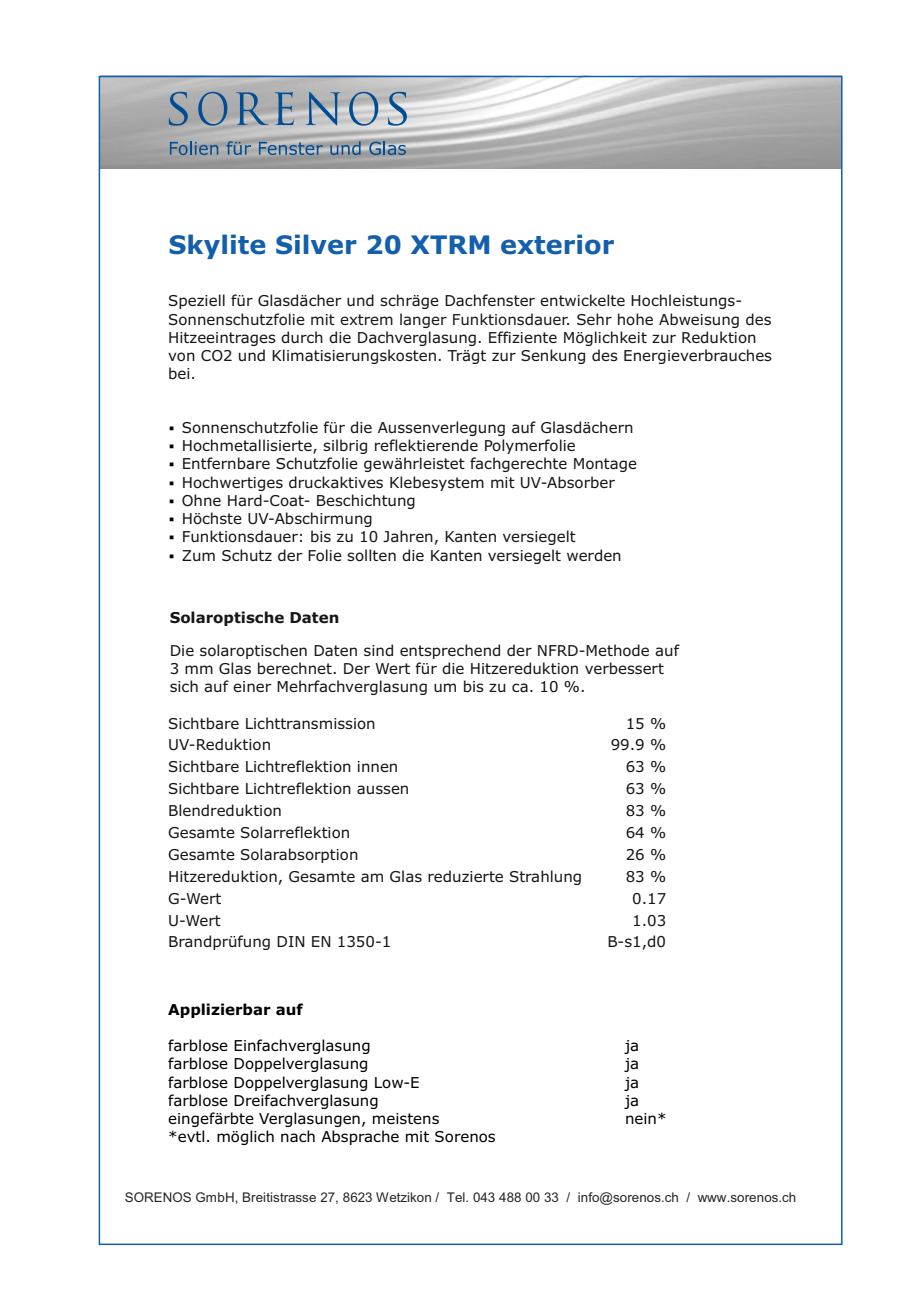
<style>
.page{position:relative;width:920px;height:1290px;background:#fff}
.page>*{position:absolute;margin:0;border:0;box-sizing:border-box;transform-origin:0 0}
.t1{font:700 25.5px "Verdana";color:#145fab}
.t2{font:15px/18.3px "Verdana";color:#151616}
.t3{font:15px "Verdana";color:#000}
.t4{font:700 15px "Verdana";color:#151616}
.t5{font:700 15px "Verdana";color:#000}
.t6{font:13.35px "Arial";color:#262626}
.s1{color:#191919}
.s2{color:#000}
</style>
<div class="page">
<img style="left:101px;top:75px;width:741px;height:93px">
<svg style="left:169px;top:92px;width:19px;height:34px"></svg>
<svg style="left:198px;top:92px;width:29px;height:34px"></svg>
<svg style="left:236px;top:92px;width:33px;height:33px"></svg>
<svg style="left:275px;top:92px;width:19px;height:33px"></svg>
<svg style="left:306px;top:92px;width:34px;height:33px"></svg>
<svg style="left:349px;top:92px;width:29px;height:34px"></svg>
<svg style="left:388px;top:92px;width:19px;height:34px"></svg>
<svg style="left:170px;top:141px;width:48px;height:14px"></svg>
<svg style="left:227px;top:141px;width:24px;height:14px"></svg>
<svg style="left:259px;top:142px;width:64px;height:13px"></svg>
<svg style="left:330px;top:141px;width:31px;height:14px"></svg>
<svg style="left:369px;top:141px;width:37px;height:14px"></svg>
<h1 class="t1" style="left:168px;top:234px;width:447px">Skylite Silver 20 XTRM exterior</h1>
<p class="t2" style="left:168px;top:293px;width:605px">Speziell für Glasdächer und schräge Dachfenster entwickelte Hochleistungs-Sonnenschutzfolie <span class="s1">mit extrem langer Funktionsdauer</span>. Sehr hohe Abweisung des Hitzeeintrages durch die Dachverglasung. Effiziente Möglichkeit zur Reduktion von CO2 und Klimatisierungskosten. Trägt zur Senkung des Energieverbrauches bei.</p>
<p class="t2" style="left:169px;top:420px;width:466px"><span class="s2">▪</span> Sonnenschutzfolie für die Aussenverlegung auf Glasdächern</p>
<p class="t2" style="left:169px;top:438px;width:409px"><span class="s2">▪</span> Hochmetallisierte, silbrig reflektierende Polymerfolie</p>
<p class="t2" style="left:169px;top:456px;width:470px"><span class="s2">▪</span> Entfernbare Schutzfolie gewährleistet fachgerechte Montage</p>
<p class="t2" style="left:169px;top:474px;width:447px"><span class="s2">▪</span> Hochwertiges druckaktives Klebesystem mit UV-Absorber</p>
<p class="t2" style="left:169px;top:492px;width:249px"><span class="s2">▪</span> Ohne Hard-Coat- Beschichtung</p>
<p class="t2" style="left:169px;top:511px;width:206px"><span class="s2">▪</span> Höchste UV-Abschirmung</p>
<p class="t2" style="left:169px;top:529px;width:408px"><span class="s2">▪</span> Funktionsdauer: bis zu 10 Jahren, Kanten versiegelt</p>
<p class="t2" style="left:169px;top:547px;width:454px"><span class="s2">▪</span> Zum Schutz der Folie sollten die Kanten versiegelt werden</p>
<p class="t4" style="left:170px;top:612px;width:171px">Solaroptische Daten</p>
<p class="t2" style="left:170px;top:642px;width:511px">Die solaroptischen Daten sind entsprechend der NFRD-Methode auf<br>3 mm Glas berechnet. Der Wert für die Hitzereduktion verbessert sich auf einer Mehrfachverglasung um bis zu ca. 10 %.</p>
<p class="t2" style="left:168px;top:715px;width:209px">Sichtbare Lichttransmission</p>
<p class="t2" style="left:626px;top:715px;width:42px">15 %</p>
<p class="t2" style="left:168px;top:737px;width:105px">UV-Reduktion</p>
<p class="t2" style="left:611px;top:737px;width:57px">99.9 %</p>
<p class="t2" style="left:168px;top:759px;width:232px">Sichtbare Lichtreflektion innen</p>
<p class="t2" style="left:626px;top:759px;width:42px">63 %</p>
<p class="t2" style="left:168px;top:781px;width:243px">Sichtbare Lichtreflektion aussen</p>
<p class="t2" style="left:626px;top:781px;width:42px">63 %</p>
<p class="t2" style="left:168px;top:803px;width:115px">Blendreduktion</p>
<p class="t2" style="left:626px;top:803px;width:42px">83 %</p>
<p class="t2" style="left:168px;top:825px;width:184px">Gesamte Solarreflektion</p>
<p class="t2" style="left:626px;top:825px;width:42px">64 %</p>
<p class="t2" style="left:168px;top:846px;width:192px">Gesamte Solarabsorption</p>
<p class="t2" style="left:626px;top:846px;width:42px">26 %</p>
<p class="t2" style="left:168px;top:868px;width:416px">Hitzereduktion, Gesamte am Glas reduzierte Strahlung</p>
<p class="t2" style="left:626px;top:868px;width:42px">83 %</p>
<p class="t2" style="left:168px;top:890px;width:55px">G-Wert</p>
<p class="t2" style="left:632px;top:890px;width:36px">0.17</p>
<p class="t2" style="left:168px;top:912px;width:54px">U-Wert</p>
<p class="t2" style="left:632px;top:912px;width:36px">1.03</p>
<p class="t2" style="left:168px;top:934px;width:225px">Brandprüfung DIN EN 1350-1</p>
<p class="t2" style="left:607px;top:934px;width:60px">B-s1,d0</p>
<p class="t5" style="left:168px;top:1003px;width:136px">Applizierbar auf</p>
<p class="t3" style="left:168px;top:1040px;width:204px">farblose Einfachverglasung</p>
<p class="t3" style="left:625px;top:1040px;width:16px">ja</p>
<p class="t3" style="left:168px;top:1058px;width:202px">farblose Doppelverglasung</p>
<p class="t3" style="left:625px;top:1058px;width:16px">ja</p>
<p class="t3" style="left:168px;top:1076px;width:253px">farblose Doppelverglasung Low-E</p>
<p class="t3" style="left:625px;top:1076px;width:16px">ja</p>
<p class="t3" style="left:168px;top:1094px;width:212px">farblose Dreifachverglasung</p>
<p class="t3" style="left:625px;top:1094px;width:16px">ja</p>
<p class="t3" style="left:168px;top:1112px;width:273px">eingefärbte Verglasungen, meistens</p>
<p class="t3" style="left:625px;top:1112px;width:43px">nein*</p>
<p class="t3" style="left:168px;top:1131px;width:329px">*evtl. möglich nach Absprache mit Sorenos</p>
<p class="t6" style="left:125px;top:1192px;width:673px">SORENOS GmbH, Breitistrasse 27, 8623 Wetzikon / Tel. 043 488 00 33 / info@sorenos.ch / www.sorenos.ch</p>
</div>
